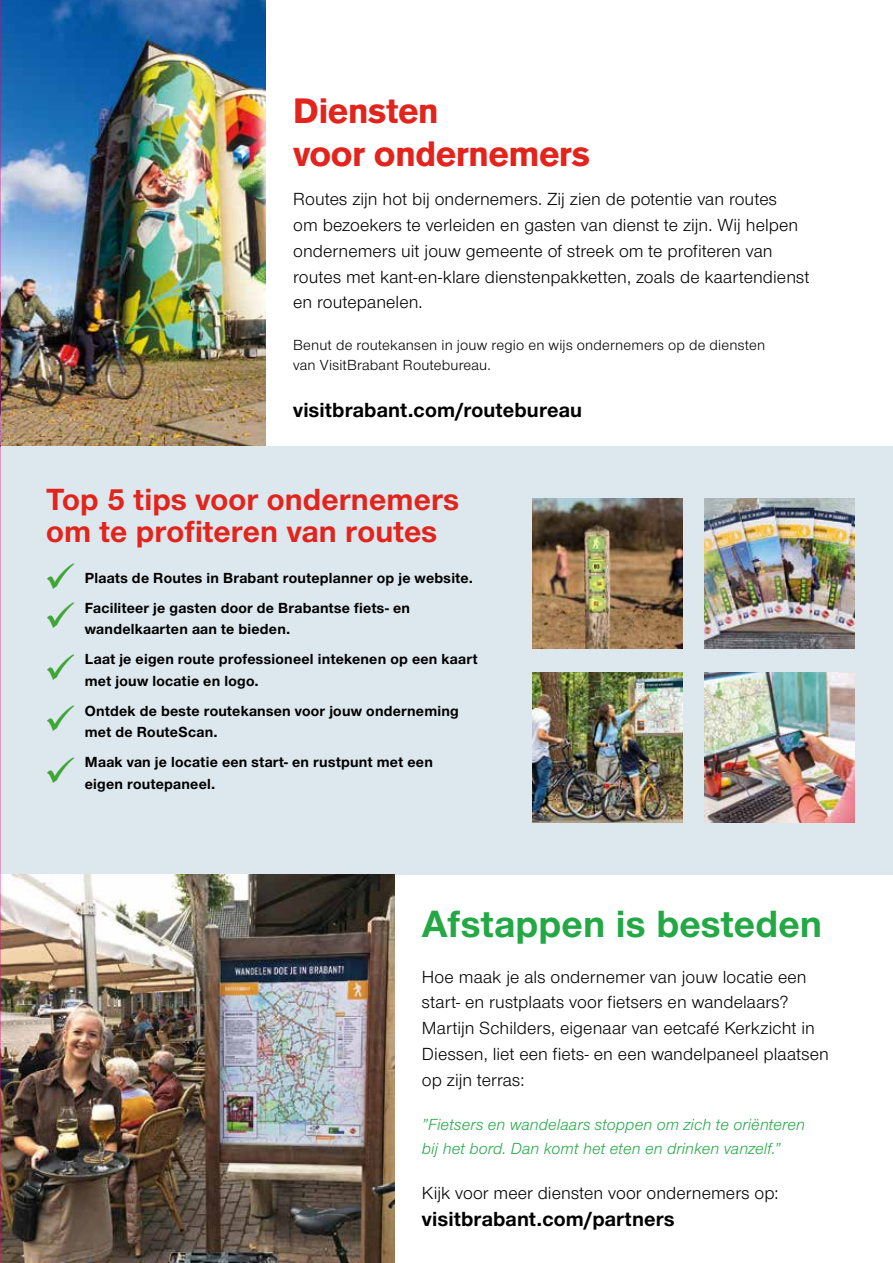
<style>
.page{position:relative;width:893px;height:1263px;background:#fff}
.page>*{position:absolute;margin:0;border:0;box-sizing:border-box;transform-origin:0 0}
.t1{font:40.2px/51.8px "Wingdings";color:#3fa535;text-align:justify}
.t2{font:700 39.45px "Nimbus San Nov";letter-spacing:.005em;color:#23a845}
.t3{font:700 34.8px/42.5px "Akzidenz Grotesk BE";letter-spacing:-.015em;color:#e2241c}
.t4{font:700 31.8px/31.8px "Nimbus San Nov";letter-spacing:.005em;color:#e2241c}
.t5{font:700 21.15px "Nimbus San Nov";letter-spacing:.01em;color:#000}
.t6{font:18.15px/25.8px "Nimbus San Nov";letter-spacing:.005em;color:#000}
.t7{font:italic 16.65px/24.3px "Nimbus San Nov";letter-spacing:.01em;color:#23a845}
.t8{font:700 15.15px/30.3px "Nimbus San Nov";letter-spacing:.015em;color:#000}
.t9{font:15.15px/19.6px "Nimbus San Nov";letter-spacing:.015em;color:#000}
</style>
<div class="page">
<img style="left:1px;top:0;width:265px;height:446px">
<div style="left:0;top:446px;width:893px;height:429px;background:#dde8ee"></div>
<img style="left:704px;top:498px;width:150px;height:150px">
<img style="left:532px;top:498px;width:150px;height:150px">
<img style="left:704px;top:672px;width:150px;height:151px">
<img style="left:532px;top:672px;width:150px;height:151px">
<img style="left:1px;top:875px;width:394px;height:388px">
<hr style="left:0;top:0;width:1px;height:1263px;background:#e6007d">
<h3 class="t3" style="left:293px;top:90px;width:298px">Diensten<br>voor ondernemers</h3>
<p class="t6" style="left:293px;top:186px;width:518px">Routes zijn hot bij ondernemers. Zij zien de potentie van routes<br>om bezoekers te verleiden en gasten van dienst te zijn. Wij helpen ondernemers uit jouw gemeente of streek om te profiteren van routes met kant-en-klare dienstenpakketten, zoals de kaartendienst en routepanelen.</p>
<p class="t9" style="left:293px;top:335px;width:473px">Benut de routekansen in jouw regio en wijs ondernemers op de diensten van VisitBrabant Routebureau.</p>
<p class="t5" style="left:293px;top:397px;width:290px">visitbrabant.com/routebureau</p>
<h3 class="t4" style="left:46px;top:483px;width:415px">Top 5 tips voor ondernemers om te profiteren van routes</h3>
<p class="t8" style="left:85px;top:562px;width:390px">Plaats de Routes in Brabant routeplanner op je website.<br>Faciliteer je gasten door de Brabantse fiets- en</p>
<p class="t8" style="left:85px;top:614px;width:394px">wandelkaarten aan te bieden.<br>Laat je eigen route professioneel intekenen op een kaart</p>
<p class="t8" style="left:85px;top:665px;width:375px">met jouw locatie en logo.<br>Ontdek de beste routekansen voor jouw onderneming</p>
<p class="t8" style="left:85px;top:717px;width:349px">met de RouteScan.<br>Maak van je locatie een start- en rustpunt met een</p>
<p class="t8" style="left:85px;top:768px;width:132px">eigen routepaneel.</p>
<h1 class="t1" style="left:44px;top:645px;width:33px">✓ ✓ ✓</h1>
<h2 class="t2" style="left:422px;top:901px;width:402px">Afstappen is besteden</h2>
<p class="t6" style="left:422px;top:964px;width:408px">Hoe maak je als ondernemer van jouw locatie een start- en rustplaats voor fietsers en wandelaars?<br>Martijn Schilders, eigenaar van eetcafé Kerkzicht in Diessen, liet een fiets- en een wandelpaneel plaatsen op zijn terras:</p>
<p class="t7" style="left:422px;top:1112px;width:384px">”Fietsers en wandelaars stoppen om zich te oriënteren bij het bord. Dan komt het eten en drinken vanzelf.”</p>
<p class="t6" style="left:422px;top:1180px;width:358px">Kijk voor meer diensten voor ondernemers op:</p>
<p class="t5" style="left:422px;top:1207px;width:254px">visitbrabant.com/partners</p>
</div>
